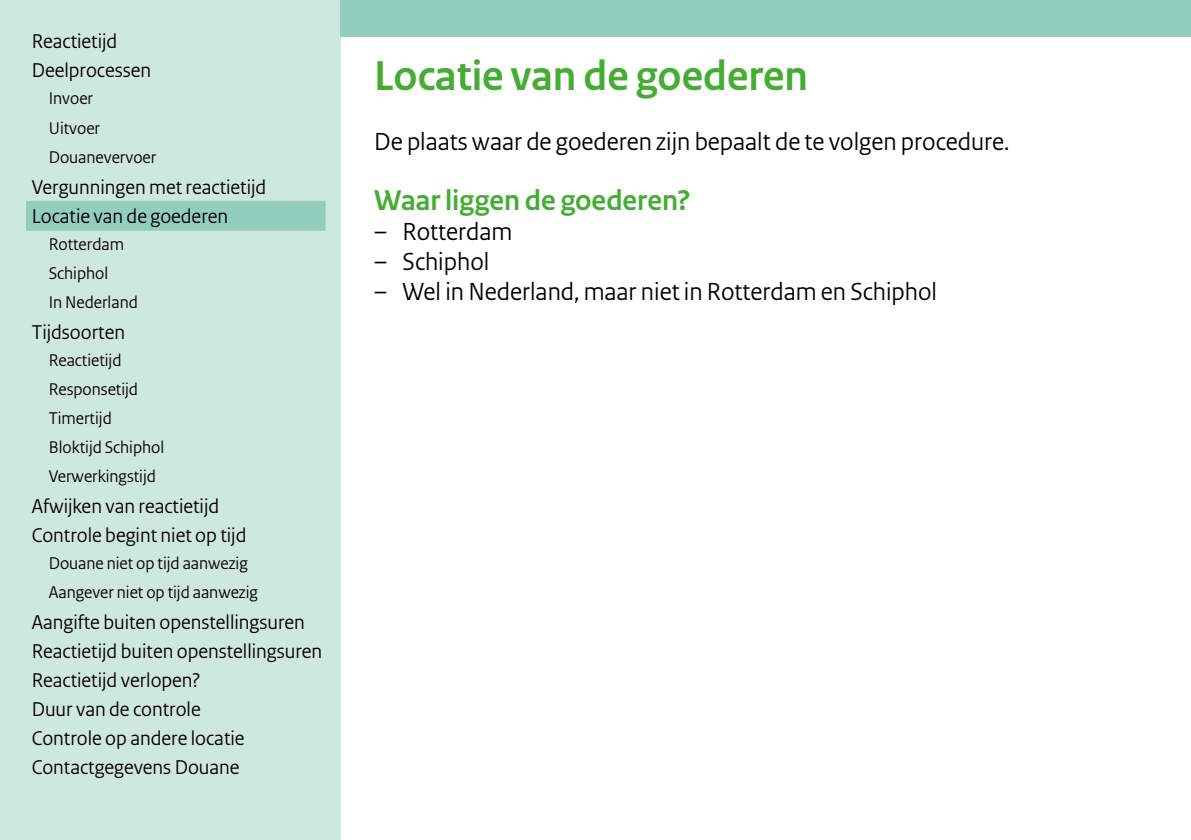
<style>
.page{position:relative;width:1191px;height:840px;background:#fff}
.page>*{position:absolute;margin:0;border:0;box-sizing:border-box;transform-origin:0 0}
.t1{font:700 44px "Rijksoverheid Sans Heading";color:#45ac34}
.t2{font:700 30px "Rijksoverheid Sans Heading";color:#45ac34}
.t3{font:26px "Rijksoverheid Sans Heading";color:#000}
.t4{font:21px/29px "Rijksoverheid Sans Heading";color:#000}
.t5{font:17.8px/29px "Rijksoverheid Sans Heading";color:#000}
</style>
<div class="page">
<div style="left:0;top:0;width:340px;height:839px;background:#cfe8df"></div>
<div style="left:340px;top:0;width:851px;height:36px;background:#93cebd"></div>
<div style="left:25px;top:200px;width:302px;height:32px;background:#93cebd;border:1px solid #cfe8df"></div>
<p class="t4" style="left:32px;top:27px;width:121px">Reactietijd<br>Deelprocessen</p>
<p class="t5" style="left:49px;top:84px;width:109px">Invoer<br>Uitvoer<br>Douanevervoer</p>
<p class="t4" style="left:32px;top:172px;width:236px">Vergunningen met reactietijd<br>Locatie van de goederen</p>
<p class="t5" style="left:49px;top:229px;width:91px">Rotterdam<br>Schiphol<br>In Nederland</p>
<p class="t4" style="left:32px;top:317px;width:95px">Tijdsoorten</p>
<p class="t5" style="left:49px;top:345px;width:117px">Reactietijd<br>Responsetijd<br>Timertijd<br>Bloktijd Schiphol<br>Verwerkingstijd</p>
<p class="t4" style="left:32px;top:491px;width:216px">Afwijken van reactietijd<br>Controle begint niet op tijd</p>
<p class="t5" style="left:49px;top:548px;width:211px">Douane niet op tijd aanwezig<br>Aangever niet op tijd aanwezig</p>
<p class="t4" style="left:32px;top:607px;width:292px">Aangifte buiten openstellingsuren<br>Reactietijd buiten openstellingsuren<br>Reactietijd verlopen?<br>Duur van de controle<br>Controle op andere locatie<br>Contactgegevens Douane</p>
<h1 class="t1" style="left:374px;top:51px;width:435px">Locatie van de goederen</h1>
<p class="t3" style="left:374px;top:126px;width:636px">De plaats waar de goederen zijn bepaalt de te volgen procedure.</p>
<h2 class="t2" style="left:374px;top:183px;width:317px">Waar liggen de goederen?</h2>
<p class="t3" style="left:374px;top:216px;width:140px">– Rotterdam</p>
<p class="t3" style="left:374px;top:247px;width:116px">– Schiphol</p>
<p class="t3" style="left:374px;top:277px;width:564px">– Wel in Nederland, maar niet in Rotterdam en Schiphol</p>
</div>
